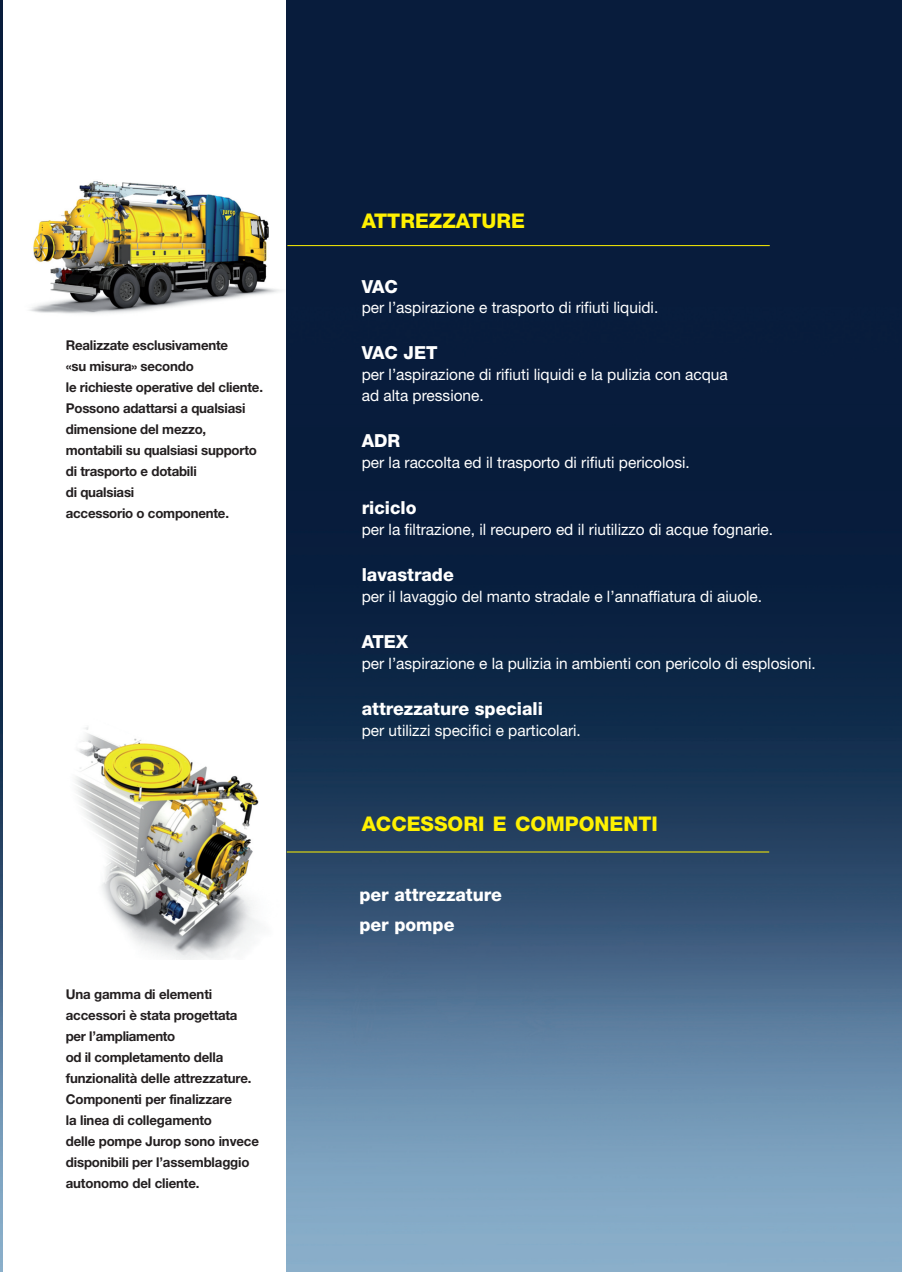
<style>
.page{position:relative;width:902px;height:1272px;background:#fff}
.page>*{position:absolute;margin:0;border:0;box-sizing:border-box;transform-origin:0 0}
.t1{font:800 20.25px "Helvetica Neue";color:#fff101}
.t2{font:800 18px/30px "Helvetica Neue";color:#fff}
.t3{font:15.75px/20.7px "Helvetica Neue";color:#fff}
.t4{font:700 13.5px/21px "Helvetica Neue";letter-spacing:-.015em;color:#231f20}
</style>
<div class="page">
<img style="left:75px;top:697px;width:212px;height:262px">
<img style="left:29px;top:159px;width:258px;height:189px">
<img style="left:0;top:7px;width:2px;height:1262px">
<img style="left:287px;top:0;width:614px;height:1271px">
<hr style="left:287px;top:245px;width:482px;height:1px;background:#fff101">
<hr style="left:287px;top:851px;width:482px;height:1px;background:#fff101">
<svg style="left:0;top:0;width:3px;height:7px"></svg>
<svg style="left:894px;top:0;width:8px;height:7px"></svg>
<svg style="left:894px;top:1269px;width:8px;height:3px"></svg>
<p class="t4" style="left:66px;top:335px;width:199px">Realizzate esclusivamente<br>«su misura» secondo<br>le richieste operative del cliente.<br>Possono adattarsi a qualsiasi dimensione del mezzo, montabili su qualsiasi supporto di trasporto e dotabili<br>di qualsiasi<br>accessorio o componente.</p>
<p class="t4" style="left:66px;top:984px;width:195px">Una gamma di elementi accessori è stata progettata per l’ampliamento<br>od il completamento della funzionalità delle attrezzature.<br>Componenti per finalizzare<br>la linea di collegamento<br>delle pompe Jurop sono invece disponibili per l’assemblaggio autonomo del cliente.</p>
<h1 class="t1" style="left:362px;top:213px;width:165px">ATTREZZATURE</h1>
<h2 class="t2" style="left:361px;top:273px;width:38px">VAC</h2>
<p class="t3" style="left:361px;top:299px;width:298px">per l’aspirazione e trasporto di rifiuti liquidi.</p>
<h2 class="t2" style="left:361px;top:339px;width:77px">VAC JET</h2>
<p class="t3" style="left:361px;top:366px;width:367px">per l’aspirazione di rifiuti liquidi e la pulizia con acqua ad alta pressione.</p>
<h2 class="t2" style="left:361px;top:427px;width:40px">ADR</h2>
<p class="t3" style="left:361px;top:453px;width:329px">per la raccolta ed il trasporto di rifiuti pericolosi.</p>
<h2 class="t2" style="left:361px;top:494px;width:56px">riciclo</h2>
<p class="t3" style="left:361px;top:520px;width:413px">per la filtrazione, il recupero ed il riutilizzo di acque fognarie.</p>
<h2 class="t2" style="left:361px;top:561px;width:94px">lavastrade</h2>
<p class="t3" style="left:361px;top:587px;width:402px">per il lavaggio del manto stradale e l’annaffiatura di aiuole.</p>
<h2 class="t2" style="left:361px;top:628px;width:48px">ATEX</h2>
<p class="t3" style="left:361px;top:654px;width:455px">per l’aspirazione e la pulizia in ambienti con pericolo di esplosioni.</p>
<h2 class="t2" style="left:361px;top:695px;width:183px">attrezzature speciali</h2>
<p class="t3" style="left:361px;top:721px;width:221px">per utilizzi specifici e particolari.</p>
<h1 class="t1" style="left:361px;top:816px;width:297px">ACCESSORI E COMPONENTI</h1>
<h2 class="t2" style="left:359px;top:881px;width:144px">per attrezzature per pompe</h2>
</div>
